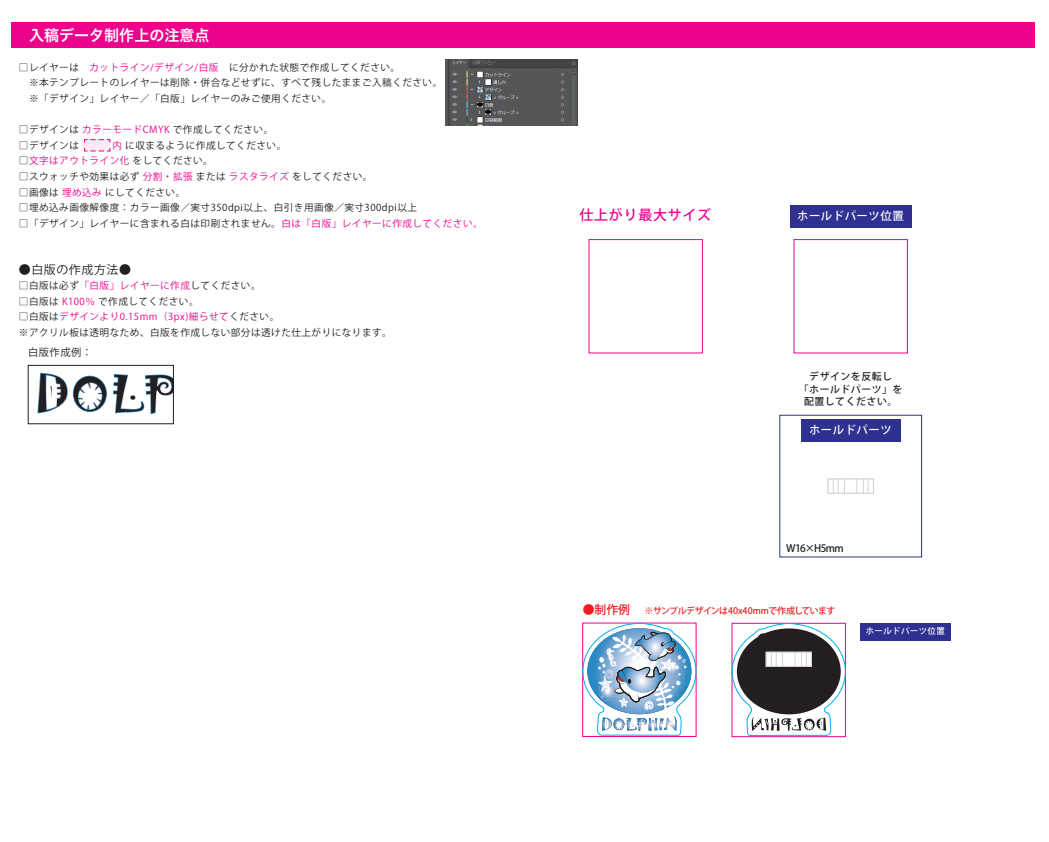
<style>
.page{position:relative;width:1049px;height:842px;background:#fff}
.page>*{position:absolute;margin:0;border:0;box-sizing:border-box;transform-origin:0 0}
.t1{font:15.2px "Hira Kaku Pro W6";color:#fff}
.t2{font:500 14px "Koz Go Pro";letter-spacing:.05em;color:#ed028c}
.t3{font:11.9px "Koz Go Pro";letter-spacing:.05em;color:#231f20}
.t4{font:500 11.3px "Koz Go Pro";letter-spacing:.05em;color:#fff}
.t5{font:500 10.2px "Koz Go Pro";letter-spacing:-.055em;color:#231f20}
.t6{font:10.2px "Koz Go Pro";letter-spacing:.05em;color:#231f20}
.t7{font:500 9.9px/12.8px "Koz Go Pro";letter-spacing:.05em;color:#231f20;text-align:center}
.t8{font:9.6px/15.6px "Koz Go Pro";letter-spacing:.05em;color:#231f20}
.t9{font:9.6px "Koz Go Pro";letter-spacing:.05em;color:#ed028c}
.t10{font:500 9px "Koz Go Pro";letter-spacing:-.05em;color:#ee1d23}
.t11{font:500 8.4px "Koz Go Pro";letter-spacing:.05em;color:#fff}
.s1{color:#ed028c}
.s2{color:#231f20}
.s3{font-size:11.9px}
</style>
<div class="page">
<svg style="left:37px;top:373px;width:70px;height:40px"></svg>
<svg style="left:113px;top:374px;width:59px;height:40px"></svg>
<div style="left:28px;top:365px;width:146px;height:59px;border:1px solid #231f20"></div>
<img style="left:445px;top:60px;width:133px;height:65px">
<div style="left:11px;top:23px;width:1023px;height:25px;background:#ed028c"></div>
<div style="left:801px;top:419px;width:99px;height:22px;background:#2e3092"></div>
<div style="left:779px;top:415px;width:143px;height:142px;border:1px solid #2e347c"></div>
<div style="left:790px;top:205px;width:122px;height:22px;background:#2e3092"></div>
<svg style="left:582px;top:623px;width:114px;height:113px"></svg>
<div style="left:860px;top:623px;width:91px;height:17px;background:#2e3092"></div>
<div style="left:827px;top:478px;width:47px;height:16px;background:#fff;border:1px solid #d1d2d4"></div>
<svg style="left:833px;top:479px;width:5px;height:14px"></svg>
<svg style="left:844px;top:479px;width:1px;height:14px"></svg>
<svg style="left:863px;top:479px;width:6px;height:14px"></svg>
<svg style="left:856px;top:479px;width:1px;height:14px"></svg>
<svg style="left:732px;top:623px;width:114px;height:113px"></svg>
<svg style="left:83px;top:139px;width:28px;height:13px"></svg>
<div style="left:589px;top:239px;width:114px;height:114px;border:1px solid #ed028c"></div>
<div style="left:794px;top:239px;width:114px;height:114px;border:1px solid #ed028c"></div>
<h1 class="t1" style="left:29px;top:22px;width:182px">入稿データ制作上の注意点</h1>
<p class="t8" style="left:19px;top:59px;width:425px">□レイヤーは　<span class="s1">カットライン/デザイン/白版</span>　に分かれた状態で作成してください。<br>　※本テンプレートのレイヤーは削除・併合などせずに、すべて残したままご入稿ください。　※「デザイン」レイヤー／「白版」レイヤーのみご使用ください。</p>
<p class="t8" style="left:19px;top:122px;width:256px">□デザインは <span class="s1">カラーモードCMYK</span> で作成してください。</p>
<p class="t8" style="left:19px;top:138px;width:269px">□デザインは <span class="s1">　　　内</span> に収まるように作成してください。</p>
<p class="t9" style="left:19px;top:155px;width:195px"><span class="s2">□</span>文字はアウトライン化 <span class="s2">をしてください。</span></p>
<p class="t8" style="left:19px;top:169px;width:355px">□スウォッチや効果は必ず <span class="s1">分割・拡張</span> または <span class="s1">ラスタライズ</span> をしてください。</p>
<p class="t8" style="left:19px;top:184px;width:168px">□画像は <span class="s1">埋め込み</span> にしてください。</p>
<p class="t8" style="left:19px;top:200px;width:400px">□埋め込み画像解像度：カラー画像／実寸350dpi以上、白引き用画像／実寸300dpi以上</p>
<p class="t8" style="left:19px;top:216px;width:465px">□「デザイン」レイヤーに含まれる白は印刷されません。<span class="s1">白は「白版」レイヤーに作成してください。</span></p>
<p class="t3" style="left:19px;top:262px;width:114px">●白版の作成方法●</p>
<p class="t8" style="left:19px;top:278px;width:243px">□白版は必ず<span class="s1">「白版」レイヤーに作成</span>してください。</p>
<p class="t8" style="left:19px;top:294px;width:181px">□白版は <span class="s1">K100％</span> で作成してください。</p>
<p class="t8" style="left:19px;top:309px;width:374px">□白版は<span class="s1">デザインより0.15mm（3px)細らせて</span>ください。<br>※アクリル板は透明なため、白版を作成しない部分は透けた仕上がりになります。</p>
<p class="t6" style="left:28px;top:345px;width:65px">白版作成例：</p>
<h2 class="t2" style="left:579px;top:206px;width:133px">仕上がり最大サイズ</h2>
<p class="t4" style="left:797px;top:209px;width:108px">ホールドパーツ位置</p>
<p class="t7" style="left:799px;top:370px;width:105px">デザインを反転し<br>「ホールドパーツ」を配置してください。</p>
<p class="t4" style="left:809px;top:423px;width:84px">ホールドパーツ</p>
<p class="t5" style="left:786px;top:542px;width:59px">W16×H5mm</p>
<p class="t10" style="left:583px;top:605px;width:254px"><span class="s3">●制作例</span> ※サンプルデザインは40x40mmで作成しています</p>
<p class="t11" style="left:866px;top:626px;width:81px">ホールドパーツ位置</p>
</div>
